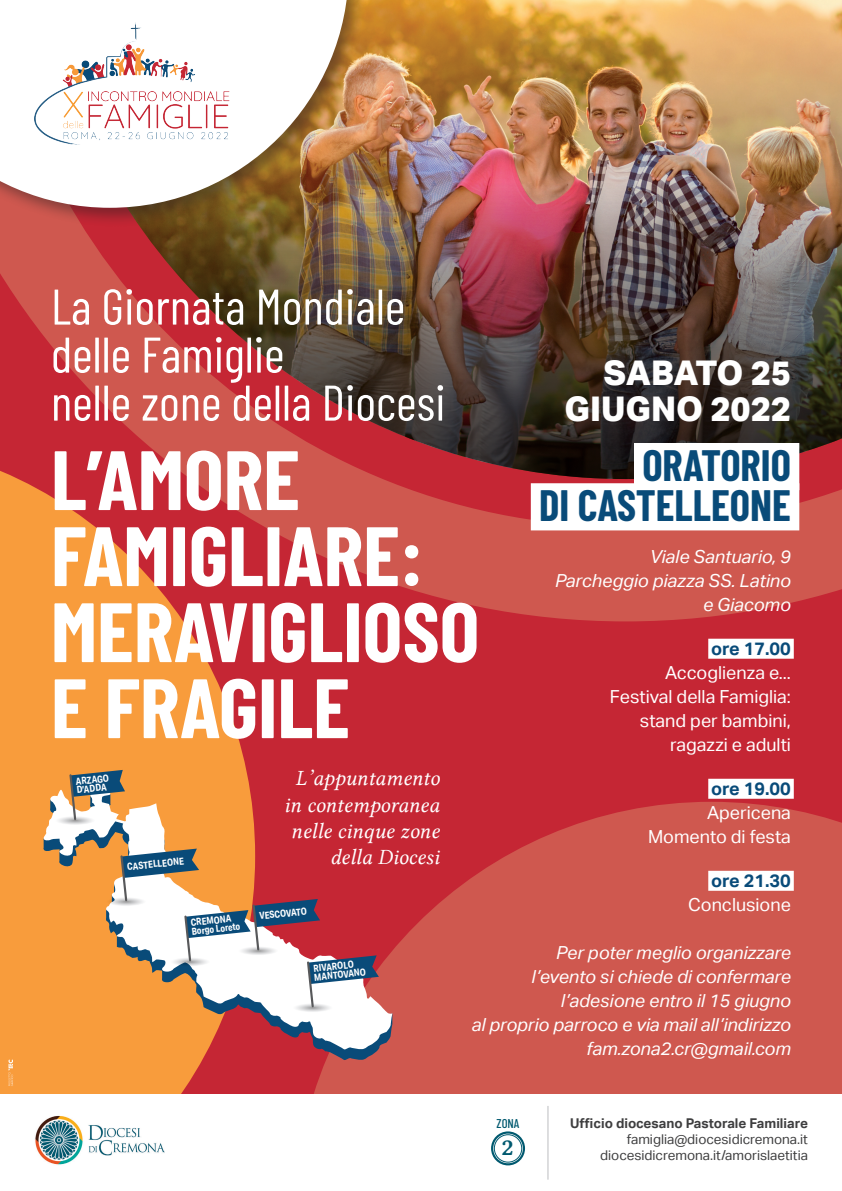
<style>
.page{position:relative;width:842px;height:1191px;background:#fff}
.page>*{position:absolute;margin:0;border:0;box-sizing:border-box;transform-origin:0 0}
.t1{font:700 84px/76px "Barlow Condensed";color:#fff}
.t2{font:50px/48px "Barlow Condensed";color:#fff}
.t3{font:700 42.8px/40.2px "Barlow Condensed";color:#094b79;text-align:right}
.t4{font:800 34px/36px "Aktiv Grotesk";color:#fff;text-align:right}
.t5{font:24.1px "Lin Libertine B";color:#00596f}
.t6{font:22px/26.4px "Lin Libertine I";color:#fff;text-align:right}
.t7{font:italic 18px/24px "Aktiv Grotesk";color:#fff;text-align:right}
.t8{font:18px/24px "Aktiv Grotesk";color:#fff;text-align:right}
.t9{font:700 18px "Aktiv Grotesk";color:#094b79}
.t10{font:13.5px/15.6px "Aktiv Grotesk";color:#3e3e3f;text-align:right}
.t11{font:700 13.5px "Aktiv Grotesk";color:#3e3e3f}
.t12{font:500 12.7px "Barlow Condensed";color:#00596f}
.t13{font:700 9.8px/8.7px "Aktiv Grotesk Cd";color:#fff}
</style>
<div class="page">
<div style="left:0;top:0;width:842px;height:1140px;background:#c52634"></div>
<svg style="left:314px;top:802px;width:528px;height:292px;background:#cd524c"></svg>
<img style="left:0;top:0;width:842px;height:621px">
<img style="left:104px;top:169px;width:738px;height:310px">
<div style="left:0;top:0;width:368px;height:227px;background:#231f20;opacity:.45"></div>
<svg style="left:0;top:0;width:349px;height:208px;background:#e0d1c2"></svg>
<img style="left:35px;top:23px;width:226px;height:122px">
<svg style="left:0;top:438px;width:255px;height:656px;fill:#f89c3c"></svg>
<div style="left:634px;top:443px;width:165px;height:47px;background:#fff"></div>
<div style="left:531px;top:483px;width:268px;height:47px;background:#fff"></div>
<div style="left:708px;top:638px;width:86px;height:20px;background:#fff"></div>
<div style="left:708px;top:778px;width:86px;height:20px;background:#fff"></div>
<div style="left:708px;top:870px;width:86px;height:20px;background:#fff"></div>
<svg style="left:43px;top:1049px;width:349px;height:11px"></svg>
<svg style="left:43px;top:787px;width:349px;height:262px;fill:#f89c3c"></svg>
<svg style="left:54px;top:815px;width:41px;height:10px"></svg>
<svg style="left:68px;top:770px;width:60px;height:64px;background:#a09e95"></svg>
<div style="left:105px;top:896px;width:41px;height:10px;background:#f89c3c;border-radius:50%"></div>
<svg style="left:106px;top:844px;width:286px;height:180px"></svg>
<div style="left:0;top:1094px;width:842px;height:97px;background:#fff"></div>
<img style="left:35px;top:1116px;width:129px;height:49px">
<svg style="left:9px;top:1059px;width:4px;height:27px"></svg>
<svg style="left:491px;top:1131px;width:34px;height:34px"></svg>
<div style="left:494px;top:1134px;width:28px;height:28px;border:1px solid #00596f;border-radius:50%"></div>
<hr style="left:548px;top:1106px;width:1px;height:73px;background:#bcbdc0">
<h2 class="t2" style="left:51px;top:279px;width:396px">La Giornata Mondiale delle Famiglie<br>nelle zone della Diocesi</h2>
<h3 class="t4" style="left:564px;top:355px;width:228px">SABATO 25<br>GIUGNO 2022</h3>
<h1 class="t1" style="left:51px;top:437px;width:430px">L’AMORE<br>FAMIGLIARE:<br>MERAVIGLIOSO<br>E FRAGILE</h1>
<h3 class="t3" style="left:539px;top:443px;width:253px">ORATORIO<br>DI CASTELLEONE</h3>
<p class="t7" style="left:555px;top:545px;width:237px">Viale Santuario, 9<br>Parcheggio piazza SS. Latino e Giacomo</p>
<p class="t9" style="left:711px;top:638px;width:81px">ore 17.00</p>
<p class="t8" style="left:610px;top:661px;width:183px">Accoglienza e...<br>Festival della Famiglia: stand per bambini, ragazzi e adulti</p>
<p class="t9" style="left:711px;top:778px;width:81px">ore 19.00</p>
<p class="t8" style="left:648px;top:801px;width:144px">Apericena<br>Momento di festa</p>
<p class="t9" style="left:711px;top:870px;width:81px">ore 21.30</p>
<p class="t8" style="left:688px;top:893px;width:104px">Conclusione</p>
<p class="t7" style="left:472px;top:941px;width:321px">Per poter meglio organizzare<br>l’evento si chiede di confermare l’adesione entro il 15 giugno<br>al proprio parroco e via mail all’indirizzo fam.zona2.cr@gmail.com</p>
<p class="t6" style="left:284px;top:765px;width:157px">L’appuntamento in contemporanea nelle cinque zone della Diocesi</p>
<p class="t13" style="left:75px;top:777px;width:35px;rotate:-6deg">ARZAGO<br>D’ADDA</p>
<p class="t13" style="left:127px;top:862px;width:58px;rotate:-6deg">CASTELLEONE</p>
<p class="t13" style="left:259px;top:911px;width:49px;rotate:-6deg">VESCOVATO</p>
<p class="t13" style="left:190px;top:918px;width:50px;rotate:-6deg">CREMONA<br>Borgo Loreto</p>
<p class="t13" style="left:313px;top:964px;width:53px;rotate:-6deg">RIVAROLO<br>MANTOVANO</p>
<p class="t12" style="left:497px;top:1114px;width:24px">ZONA</p>
<h3 class="t5" style="left:501px;top:1130px;width:14px">2</h3>
<p class="t11" style="left:570px;top:1115px;width:239px">Ufficio diocesano Pastorale Familiare</p>
<p class="t10" style="left:600px;top:1132px;width:209px">famiglia@diocesidicremona.it diocesidicremona.it/amorislaetitia</p>
</div>
